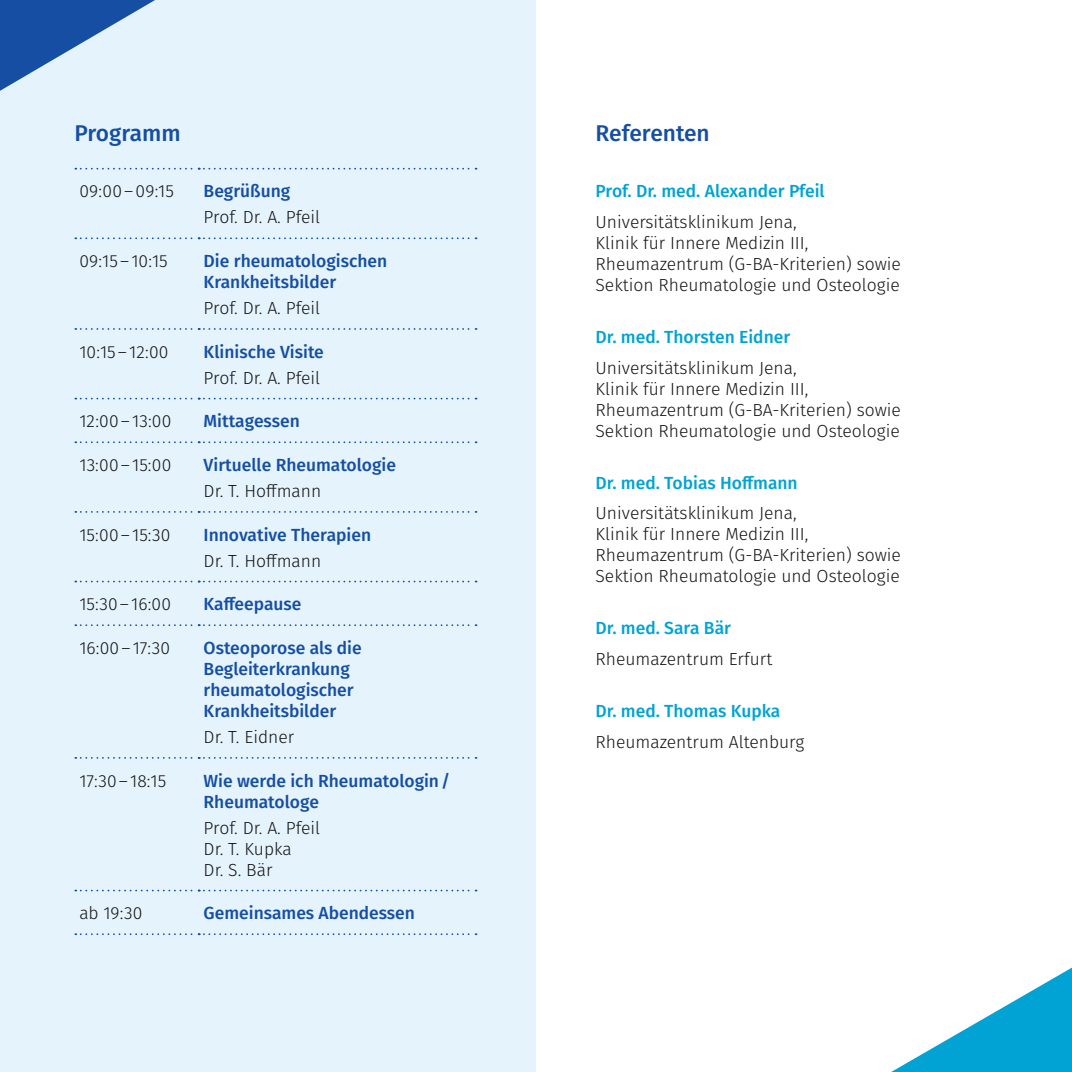
<style>
.page{position:relative;width:1072px;height:1072px;background:#fff}
.page>*{position:absolute;margin:0;border:0;box-sizing:border-box;transform-origin:0 0}
.t1{font:500 22.75px "Fira Sans";color:#154ea3}
.Stichpunkt{font:300 17.5px "Fira Sans";color:#131413}
.Fliesstext{font:500 17.5px/21px "Fira Sans";color:#154ea3}
.Fliesstext-2{font:300 17.5px/21px "Fira Sans";color:#131413}
.t2{font:500 17.5px "Fira Sans";color:#00a3d3}
</style>
<div class="page">
<div style="left:0;top:0;width:536px;height:1071px;background:#e4f3fc"></div>
<svg style="left:75px;top:168px;width:401px;height:1px"></svg>
<svg style="left:75px;top:237px;width:401px;height:2px"></svg>
<svg style="left:75px;top:328px;width:401px;height:2px"></svg>
<svg style="left:75px;top:398px;width:401px;height:1px"></svg>
<svg style="left:75px;top:441px;width:401px;height:2px"></svg>
<svg style="left:75px;top:511px;width:401px;height:2px"></svg>
<svg style="left:75px;top:580px;width:401px;height:2px"></svg>
<svg style="left:75px;top:624px;width:401px;height:2px"></svg>
<svg style="left:75px;top:757px;width:401px;height:1px"></svg>
<svg style="left:75px;top:889px;width:401px;height:2px"></svg>
<svg style="left:75px;top:933px;width:401px;height:2px"></svg>
<svg style="left:0;top:0;width:155px;height:91px"></svg>
<svg style="left:893px;top:968px;width:178px;height:103px"></svg>
<h2 class="t1" style="left:74px;top:115px;width:108px">Programm</h2>
<p class="Fliesstext-2" style="left:79px;top:181px;width:96px">09:00–09:15</p>
<p class="Fliesstext" style="left:204px;top:180px;width:88px">Begrüßung</p>
<p class="Fliesstext-2" style="left:204px;top:207px;width:118px">Prof. Dr. A. Pfeil</p>
<p class="Fliesstext-2" style="left:79px;top:250px;width:90px">09:15–10:15</p>
<p class="Fliesstext" style="left:204px;top:250px;width:185px">Die rheumatologischen<br>Krankheitsbilder</p>
<p class="Fliesstext-2" style="left:204px;top:297px;width:118px">Prof. Dr. A. Pfeil</p>
<p class="Fliesstext-2" style="left:79px;top:341px;width:91px">10:15–12:00</p>
<p class="Fliesstext" style="left:204px;top:340px;width:122px">Klinische Visite</p>
<p class="Fliesstext-2" style="left:204px;top:367px;width:118px">Prof. Dr. A. Pfeil</p>
<p class="Fliesstext-2" style="left:79px;top:410px;width:93px">12:00–13:00</p>
<p class="Fliesstext" style="left:204px;top:410px;width:98px">Mittagessen</p>
<p class="Fliesstext-2" style="left:79px;top:454px;width:93px">13:00–15:00</p>
<p class="Fliesstext" style="left:204px;top:453px;width:194px">Virtuelle Rheumatologie</p>
<p class="Fliesstext-2" style="left:204px;top:480px;width:119px">Dr. T. Hoffmann</p>
<p class="Fliesstext-2" style="left:79px;top:524px;width:93px">15:00–15:30</p>
<p class="Fliesstext" style="left:204px;top:523px;width:169px">Innovative Therapien</p>
<p class="Fliesstext-2" style="left:204px;top:550px;width:119px">Dr. T. Hoffmann</p>
<p class="Fliesstext-2" style="left:79px;top:593px;width:93px">15:30–16:00</p>
<p class="Fliesstext" style="left:204px;top:593px;width:99px">Kaffeepause</p>
<p class="Fliesstext-2" style="left:79px;top:637px;width:92px">16:00–17:30</p>
<p class="Fliesstext" style="left:204px;top:636px;width:160px">Osteoporose als die<br>Begleiterkrankung rheumatologischer<br>Krankheitsbilder</p>
<p class="Fliesstext-2" style="left:204px;top:726px;width:92px">Dr. T. Eidner</p>
<p class="Fliesstext-2" style="left:79px;top:770px;width:88px">17:30–18:15</p>
<p class="Fliesstext" style="left:204px;top:769px;width:248px">Wie werde ich Rheumatologin/<br>Rheumatologe</p>
<p class="Fliesstext-2" style="left:204px;top:817px;width:118px">Prof. Dr. A. Pfeil<br>Dr. T. Kupka<br>Dr. S. Bär</p>
<p class="Fliesstext-2" style="left:79px;top:902px;width:65px">ab 19:30</p>
<p class="Fliesstext" style="left:204px;top:901px;width:213px">Gemeinsames Abendessen</p>
<h2 class="t1" style="left:595px;top:115px;width:116px">Referenten</h2>
<h1 class="t2" style="left:595px;top:176px;width:231px">Prof. Dr. med. Alexander Pfeil</h1>
<p class="Stichpunkt" style="left:595px;top:209px;width:203px">Universitätsklinikum Jena,</p>
<p class="Stichpunkt" style="left:595px;top:230px;width:214px">Klinik für Innere Medizin III,</p>
<p class="Stichpunkt" style="left:595px;top:251px;width:307px">Rheumazentrum (G-BA-Kriterien) sowie</p>
<p class="Stichpunkt" style="left:595px;top:272px;width:306px">Sektion Rheumatologie und Osteologie</p>
<h1 class="t2" style="left:595px;top:322px;width:196px">Dr. med. Thorsten Eidner</h1>
<p class="Stichpunkt" style="left:595px;top:355px;width:203px">Universitätsklinikum Jena,</p>
<p class="Stichpunkt" style="left:595px;top:376px;width:214px">Klinik für Innere Medizin III,</p>
<p class="Stichpunkt" style="left:595px;top:397px;width:307px">Rheumazentrum (G-BA-Kriterien) sowie</p>
<p class="Stichpunkt" style="left:595px;top:418px;width:306px">Sektion Rheumatologie und Osteologie</p>
<h1 class="t2" style="left:595px;top:468px;width:204px">Dr. med. Tobias Hoffmann</h1>
<p class="Stichpunkt" style="left:595px;top:501px;width:203px">Universitätsklinikum Jena,</p>
<p class="Stichpunkt" style="left:595px;top:522px;width:214px">Klinik für Innere Medizin III,</p>
<p class="Stichpunkt" style="left:595px;top:543px;width:307px">Rheumazentrum (G-BA-Kriterien) sowie</p>
<p class="Stichpunkt" style="left:595px;top:564px;width:306px">Sektion Rheumatologie und Osteologie</p>
<h1 class="t2" style="left:595px;top:614px;width:137px">Dr. med. Sara Bär</h1>
<p class="Stichpunkt" style="left:595px;top:646px;width:178px">Rheumazentrum Erfurt</p>
<h1 class="t2" style="left:595px;top:697px;width:186px">Dr. med. Thomas Kupka</h1>
<p class="Stichpunkt" style="left:595px;top:729px;width:210px">Rheumazentrum Altenburg</p>
</div>
